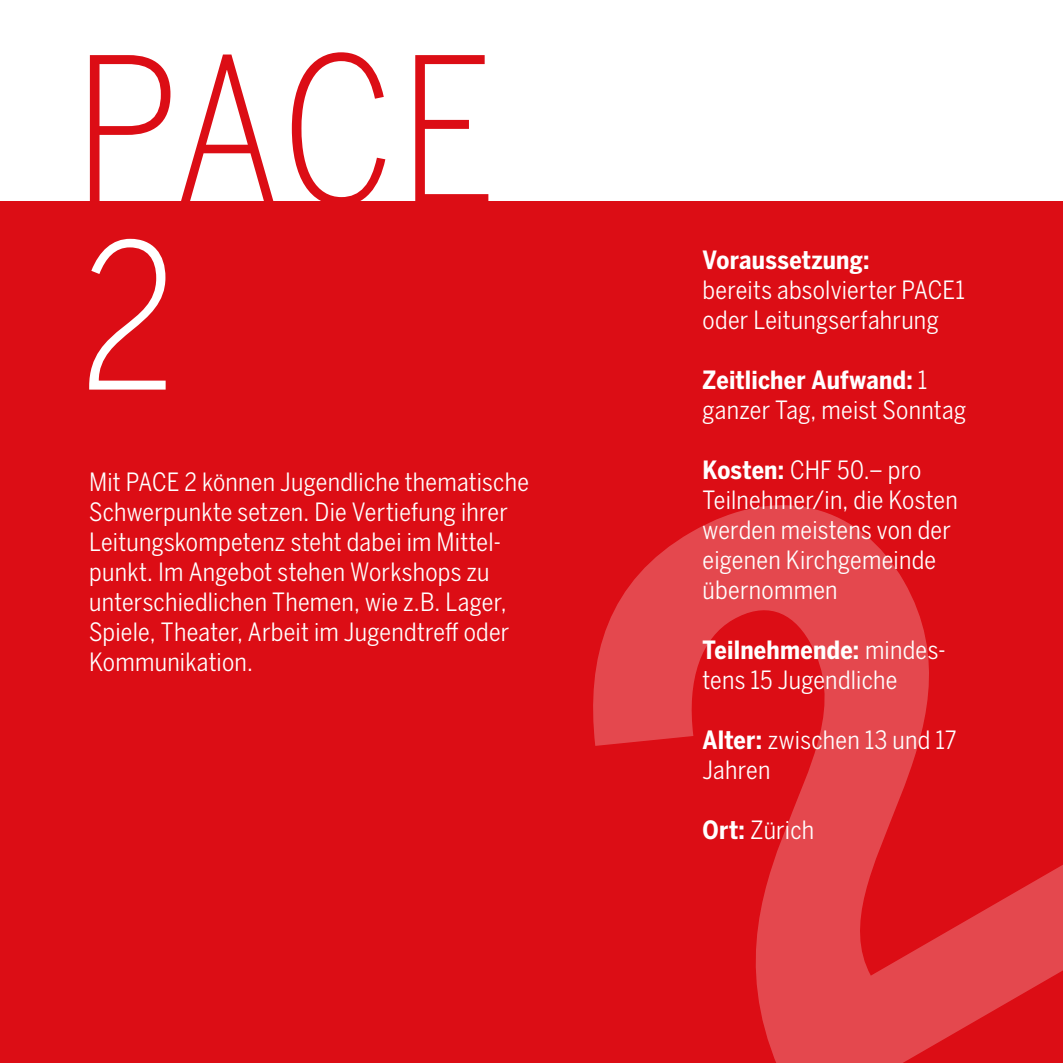
<style>
.page{position:relative;width:1063px;height:1063px;background:#fff}
.page>*{position:absolute;margin:0;border:0;box-sizing:border-box;transform-origin:0 0}
.t1{font:300 200px "Benton Sans Cond";color:#dc0d15}
.t2{font:300 200px "Benton Sans Cond";color:#fff}
.t3{font:25px/30px "Benton Sans Cond";letter-spacing:.01em;color:#fff}
.t4{font:700 25px "Benton Sans Cond";letter-spacing:.01em;color:#fff}
.s1{font-weight:700}
</style>
<div class="page">
<div style="left:0;top:202px;width:1063px;height:861px;background:#dc0d15"></div>
<hr style="left:1062px;top:202px;width:1px;height:861px;background:#fd0">
<h1 class="t1" style="left:73px;top:14px;width:425px">PACE</h1>
<h1 class="t2" style="left:80px;top:201px;width:98px">2</h1>
<p class="t3" style="left:89px;top:468px;width:441px">Mit PACE 2 können Jugendliche thematische Schwerpunkte setzen. Die Vertiefung ihrer Leitungskompetenz steht dabei im Mittel&shy;punkt. Im Angebot stehen Workshops zu unterschiedlichen Themen, wie z.B. Lager, Spiele, Theater, Arbeit im Jugendtreff oder Kommunikation.</p>
<p class="t4" style="left:703px;top:246px;width:169px">Voraussetzung:</p>
<p class="t3" style="left:703px;top:276px;width:264px">bereits absolvierter PACE1 oder Leitungserfahrung</p>
<p class="t3" style="left:703px;top:366px;width:265px"><span class="s1">Zeitlicher Aufwand:</span> 1 ganzer Tag, meist Sonntag</p>
<p class="t3" style="left:703px;top:456px;width:257px"><span class="s1">Kosten:</span> CHF 50.– pro<br>Teilnehmer/in, die Kosten werden meistens von der eigenen Kirchgemeinde übernommen</p>
<p class="t3" style="left:703px;top:636px;width:245px"><span class="s1">Teilnehmende:</span> mindes&shy;tens 15 Jugendliche</p>
<p class="t3" style="left:703px;top:726px;width:255px"><span class="s1">Alter:</span> zwischen 13 und 17<br>Jahren</p>
<p class="t3" style="left:703px;top:816px;width:113px"><span class="s1">Ort:</span> Zürich</p>
</div>
